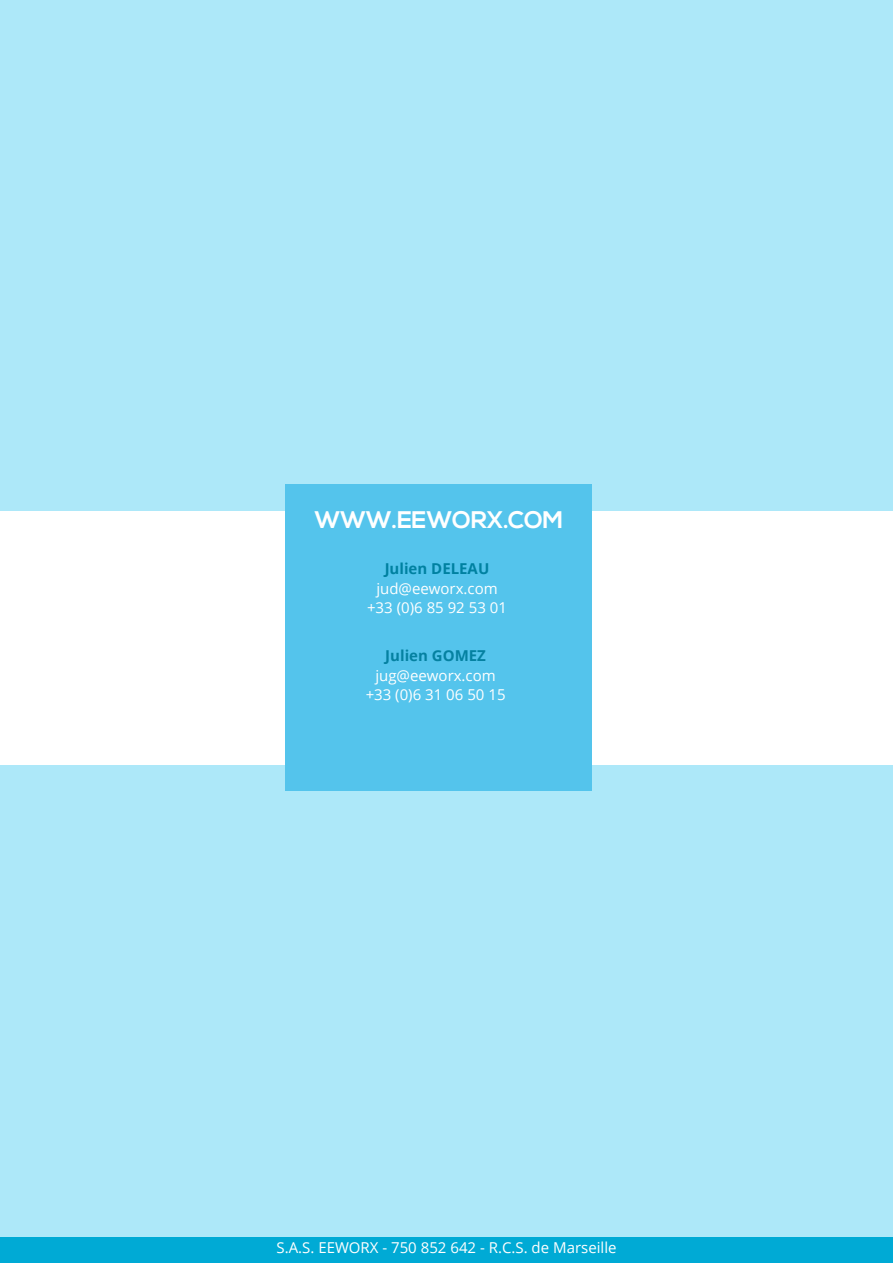
<style>
.page{position:relative;width:893px;height:1263px;background:#ade8f9}
.page>*{position:absolute;margin:0;border:0;box-sizing:border-box;transform-origin:0 0}
.Back_Title_Sub{font:700 24px "Nexa";letter-spacing:-.015em;color:#fff}
.Address{font:15px/19.5px "Open Sans";color:#fff;text-align:center}
.Address-2{font:700 15px "Open Sans";color:#0581a1}
.s1{font-weight:700;color:#0081a1}
</style>
<div class="page">
<div style="left:0;top:511px;width:893px;height:254px;background:#fff"></div>
<div style="left:0;top:1237px;width:893px;height:26px;background:#00aad5"></div>
<div style="left:286px;top:484px;width:306px;height:306px;background:#54c4ec"></div>
<p class="Back_Title_Sub" style="left:314px;top:506px;width:250px">WWW.EEWORX.COM</p>
<p class="Address" style="left:367px;top:559px;width:141px"><span class="s1">Julien DELEAU </span>jud@eeworx.com +33 (0)6 85 92 53 01</p>
<p class="Address-2" style="left:385px;top:645px;width:102px">Julien GOMEZ</p>
<p class="Address" style="left:366px;top:665px;width:141px">jug@eeworx.com +33 (0)6 31 06 50 15</p>
<p class="Address" style="left:276px;top:1238px;width:342px">S.A.S. EEWORX - 750 852 642 - R.C.S. de Marseille</p>
</div>
